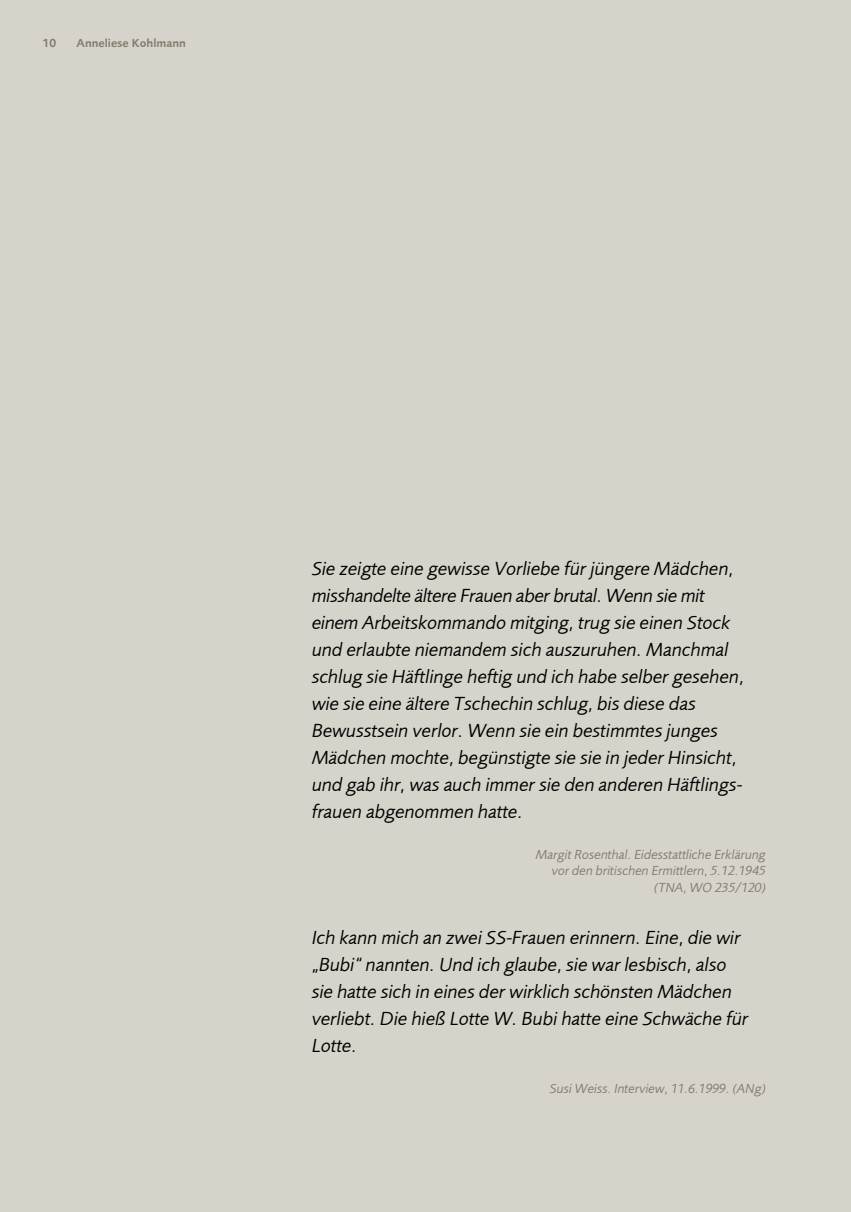
<style>
.page{position:relative;width:851px;height:1212px;background:#fff}
.page>*{position:absolute;margin:0;border:0;box-sizing:border-box;transform-origin:0 0}
.t1{font:italic 19.5px/27px "Foundry Sans";color:#000}
.t2{font:italic 13.5px/16.8px "Foundry Sans";color:#827c6c;text-align:right}
.t3{font:12px "Foundry Sans Demi";color:#827c6c}
</style>
<div class="page">
<div style="left:0;top:0;width:850px;height:1212px;background:#d6d3ca"></div>
<p class="t3" style="left:43px;top:36px;width:15px">10</p>
<p class="t3" style="left:77px;top:36px;width:111px">Anneliese Kohlmann</p>
<p class="t1" style="left:312px;top:555px;width:434px">Sie zeigte eine gewisse Vorliebe für jüngere Mädchen, misshandelte ältere Frauen aber brutal. Wenn sie mit einem Arbeitskommando mitging, trug sie einen Stock und erlaubte niemandem sich auszuruhen. Manchmal schlug sie Häftlinge heftig und ich habe selber gesehen, wie sie eine ältere Tschechin schlug, bis diese das Bewusstsein verlor. Wenn sie ein bestimmtes junges Mädchen mochte, begünstigte sie sie in jeder Hinsicht, und gab ihr, was auch immer sie den anderen Häftlings&shy;frauen abgenommen hatte.</p>
<p class="t2" style="left:536px;top:845px;width:231px">Margit Rosenthal. Eidesstattliche Erklärung vor den britischen Ermittlern, 5.12.1945 (TNA, WO 235/120)</p>
<p class="t1" style="left:312px;top:924px;width:438px">Ich kann mich an zwei SS-Frauen erinnern. Eine, die wir „Bubi“ nannten. Und ich glaube, sie war lesbisch, also sie hatte sich in eines der wirklich schönsten Mädchen verliebt. Die hieß Lotte W. Bubi hatte eine Schwäche für Lotte.</p>
<p class="t2" style="left:550px;top:1079px;width:217px">Susi Weiss. Interview, 11.6.1999. (ANg)</p>
</div>
